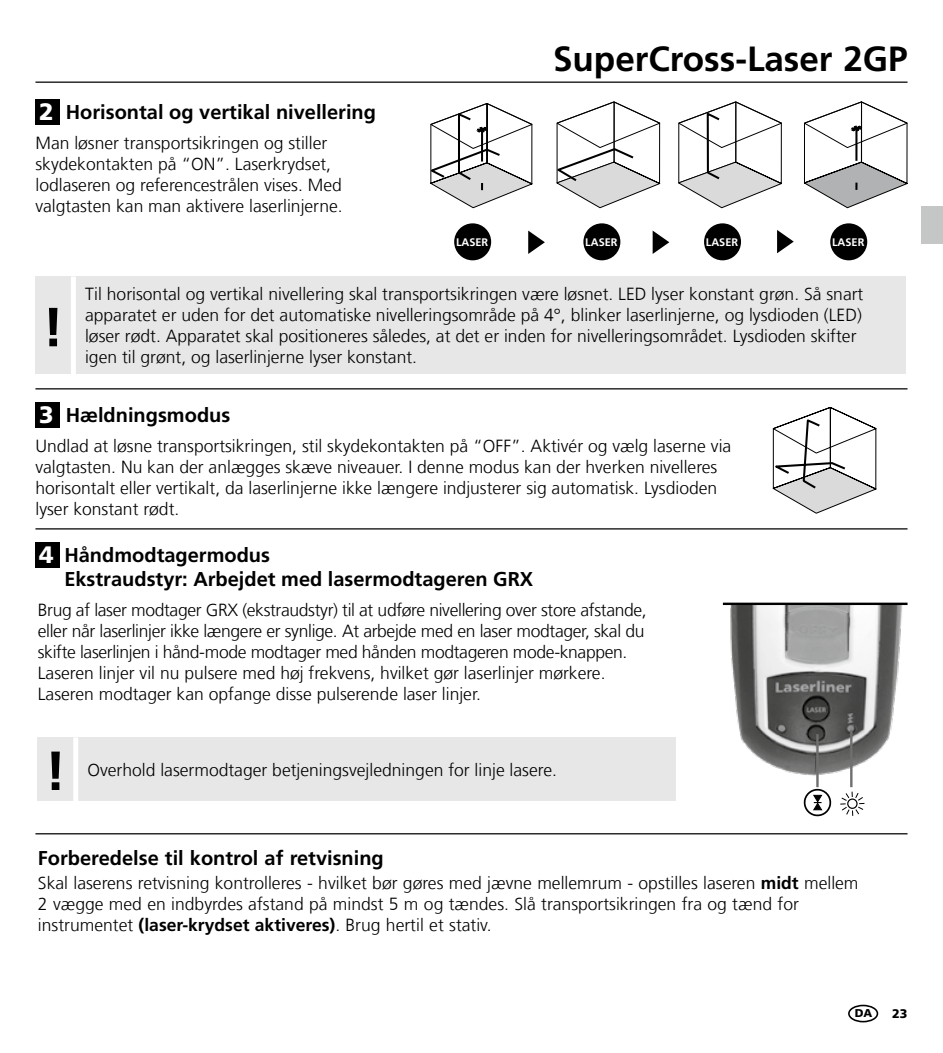
<style>
.page{position:relative;width:943px;height:1053px;background:#fff}
.page>*{position:absolute;margin:0;border:0;box-sizing:border-box;transform-origin:0 0}
.t1{font:700 55px "Frutiger LT Com";color:#000}
.t2{font:700 35px "Frutiger LT Com";color:#000}
.t3{font:900 23.75px "Frutiger LT Com";color:#fff}
.t4{font:700 20px/24px "Frutiger LT Com";color:#000}
.t5{font:300 17.5px/21px "Frutiger LT Com";color:#000}
.t6{font:300 17.5px/21px "Frutiger LT Com";letter-spacing:-.02em;color:#000}
.t7{font:900 12.5px "Frutiger LT Com";color:#000}
.t8{font:900 11.25px "Frutiger LT Com";color:#000}
.t9{font:700 11px "Frutiger LT Com";color:#fff}
.s1{font-weight:900;font-size:23.75px;color:#fff}
.s2{font-weight:700}
</style>
<div class="page">
<hr style="left:35px;top:81px;width:872px;height:2px;background:#000">
<svg style="left:556px;top:101px;width:104px;height:107px"></svg>
<svg style="left:678px;top:102px;width:103px;height:106px"></svg>
<svg style="left:430px;top:103px;width:102px;height:105px"></svg>
<hr style="left:481px;top:130px;width:2px;height:31px;background:#000">
<svg style="left:804px;top:102px;width:103px;height:106px"></svg>
<div style="left:454px;top:223px;width:37px;height:37px;background:#000;border-radius:50%"></div>
<div style="left:583px;top:223px;width:37px;height:37px;background:#000;border-radius:50%"></div>
<div style="left:704px;top:223px;width:37px;height:37px;background:#000;border-radius:50%"></div>
<div style="left:830px;top:223px;width:37px;height:37px;background:#000;border-radius:50%"></div>
<svg style="left:528px;top:230px;width:17px;height:24px"></svg>
<svg style="left:652px;top:230px;width:17px;height:24px"></svg>
<svg style="left:777px;top:230px;width:16px;height:23px"></svg>
<img style="left:730px;top:605px;width:173px;height:173px">
<hr style="left:723px;top:602px;width:184px;height:3px;background:#000">
<svg style="left:803px;top:788px;width:28px;height:28px"></svg>
<svg style="left:840px;top:791px;width:24px;height:24px"></svg>
<div style="left:847px;top:798px;width:10px;height:10px;border:1px solid #000;border-radius:50%"></div>
<hr style="left:850px;top:729px;width:2px;height:58px;background:#6f6f6e">
<hr style="left:816px;top:734px;width:2px;height:53px;background:#6f6f6e">
<svg style="left:772px;top:406px;width:105px;height:108px"></svg>
<hr style="left:35px;top:388px;width:872px;height:1px;background:#000">
<hr style="left:35px;top:528px;width:872px;height:1px;background:#000">
<hr style="left:35px;top:833px;width:872px;height:1px;background:#000">
<div style="left:35px;top:99px;width:25px;height:26px;background:#000"></div>
<div style="left:38px;top:737px;width:638px;height:64px;background:#e7e7e7"></div>
<div style="left:73px;top:737px;width:5px;height:64px;background:#fff"></div>
<div style="left:35px;top:542px;width:25px;height:25px;background:#000"></div>
<div style="left:35px;top:276px;width:871px;height:97px;background:#e7e7e7"></div>
<div style="left:71px;top:276px;width:5px;height:100px;background:#fff"></div>
<div style="left:35px;top:402px;width:25px;height:25px;background:#000"></div>
<div style="left:848px;top:1004px;width:30px;height:18px;border:2px solid #000;border-radius:50%"></div>
<div style="left:921px;top:207px;width:22px;height:37px;background:#c5c6c6"></div>
<p class="t4" style="left:39px;top:100px;width:338px"><span class="s1">2</span> Horisontal og vertikal nivellering</p>
<p class="t5" style="left:35px;top:132px;width:309px">Man løsner transportsikringen og stiller skydekontakten på “ON”. Laserkrydset, lodlaseren og referencestrålen vises. Med valgtasten kan man aktivere laserlinjerne.</p>
<h2 class="t2" style="left:553px;top:38px;width:356px">SuperCross-Laser 2GP</h2>
<p class="t9" style="left:456px;top:235px;width:34px">LASER</p>
<p class="t9" style="left:585px;top:235px;width:34px">LASER</p>
<p class="t9" style="left:706px;top:235px;width:34px">LASER</p>
<p class="t9" style="left:832px;top:235px;width:34px">LASER</p>
<h1 class="t1" style="left:42px;top:295px;width:23px">!</h1>
<p class="t5" style="left:85px;top:284px;width:779px">Til horisontal og vertikal nivellering skal transportsikringen være løsnet. LED lyser konstant grøn. Så snart apparatet er uden for det automatiske nivelleringsområde på 4°, blinker laserlinjerne, og lysdioden (LED) løser rødt. Apparatet skal positioneres således, at det er inden for nivelleringsområdet. Lysdioden skifter igen til grønt, og laserlinjerne lyser konstant.</p>
<p class="t4" style="left:39px;top:403px;width:192px"><span class="s1">3</span> Hældningsmodus</p>
<p class="t5" style="left:35px;top:435px;width:697px">Undlad at løsne transportsikringen, stil skydekontakten på “OFF”. Aktivér og vælg laserne via valgtasten. Nu kan der anlægges skæve niveauer. I denne modus kan der hverken nivelleres horisontalt eller vertikalt, da laserlinjerne ikke længere indjusterer sig automatisk. Lysdioden lyser konstant rødt.</p>
<h3 class="t3" style="left:39px;top:540px;width:16px">4</h3>
<p class="t4" style="left:64px;top:543px;width:470px">Håndmodtagermodus<br>Ekstraudstyr: Arbejdet med lasermodtageren GRX</p>
<p class="t6" style="left:38px;top:599px;width:610px">Brug af laser modtager GRX (ekstraudstyr) til at udføre nivellering over store afstande, eller når laserlinjer ikke længere er synlige. At arbejde med en laser modtager, skal du skifte laserlinjen i hånd-mode modtager med hånden modtageren mode-knappen.<br>Laseren linjer vil nu pulsere med høj frekvens, hvilket gør laserlinjer mørkere.<br>Laseren modtager kan opfange disse pulserende laser linjer.</p>
<h1 class="t1" style="left:45px;top:738px;width:23px">!</h1>
<p class="t5" style="left:87px;top:759px;width:471px">Overhold lasermodtager betjeningsvejledningen for linje lasere.</p>
<p class="t4" style="left:38px;top:846px;width:347px">Forberedelse til kontrol af retvisning</p>
<p class="t5" style="left:38px;top:872px;width:822px">Skal laserens retvisning kontrolleres - hvilket bør gøres med jævne mellemrum - opstilles laseren <span class="s2">midt</span> mellem<br>2 vægge med en indbyrdes afstand på mindst 5 m og tændes. Slå transportsikringen fra og tænd for instrumentet <span class="s2">(laser-krydset aktiveres)</span>. Brug hertil et stativ.</p>
<p class="t8" style="left:854px;top:1006px;width:19px">DA</p>
<p class="t7" style="left:892px;top:1005px;width:17px">23</p>
</div>
